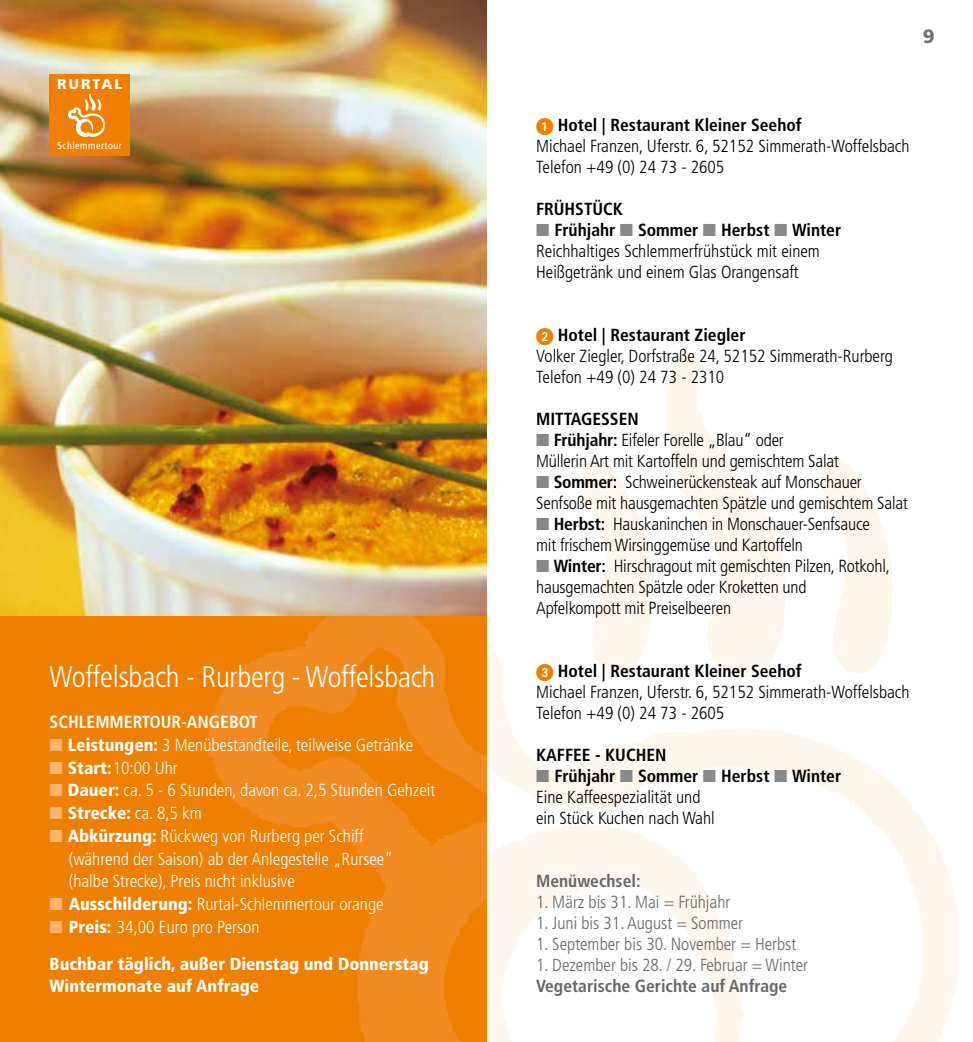
<style>
.page{position:relative;width:973px;height:1042px;background:#fff}
.page>*{position:absolute;margin:0;border:0;box-sizing:border-box;transform-origin:0 0}
.t1{font:300 condensed 29.75px "Frutiger LT Std";letter-spacing:-.01em;color:#fff}
.t2{font:900 19.25px "Frutiger LT Std";color:#707172}
.t3{font:300 condensed 17.5px/21px "Frutiger LT Std";letter-spacing:-.01em;color:#000}
.t4{font:300 condensed 17.5px/22.8px "Frutiger LT Std";color:#fff}
.t5{font:300 condensed 17.5px "Frutiger LT Std";color:#666769}
.t6{font:900 condensed 17.5px/36.8px "Frutiger LT Std";color:#fff}
.t7{font:700 condensed 17.5px "Frutiger LT Std";color:#666769}
.t8{font:700 condensed 17.5px "Frutiger LT Std";color:#000}
.t9{font:700 condensed 17.5px "Frutiger LT Std";color:#fff}
.t10{font:900 14.17px "Frutiger LT Std";letter-spacing:.15em;color:#fff}
.t11{font:condensed 10.15px "Frutiger LT Std";letter-spacing:.05em;color:#fff}
.s1{color:#f7b570}
.s2{font-weight:900}
.s3{font-weight:300}
.s4{font-family:"European Pi One";font-weight:400;font-stretch:normal;color:#ee7f00}
.s5{font-weight:700}
.s6{color:#87888a}
</style>
<div class="page">
<img style="left:486px;top:270px;width:471px;height:772px">
<div style="left:0;top:0;width:486px;height:1042px;background:#ee7f00"></div>
<img style="left:154px;top:615px;width:332px;height:427px">
<img style="left:0;top:0;width:486px;height:615px">
<div style="left:50px;top:74px;width:80px;height:82px;background:#ee7f00"></div>
<img style="left:68px;top:93px;width:37px;height:45px">
<p class="t10" style="left:57px;top:76px;width:67px">RURTAL</p>
<p class="t11" style="left:57px;top:139px;width:66px">Schlemmertour</p>
<h1 class="t1" style="left:50px;top:660px;width:387px">Woffelsbach - Rurberg - Woffelsbach</h1>
<p class="t9" style="left:50px;top:711px;width:209px">SCHLEMMERTOUR-ANGEBOT</p>
<p class="t4" style="left:50px;top:733px;width:365px"><span class="s1">■</span> <span class="s2">Leistungen:</span> 3 Menübestandteile, teilweise Getränke</p>
<p class="t4" style="left:50px;top:756px;width:130px"><span class="s1">■</span> <span class="s2">Start:</span>10:00 Uhr</p>
<p class="t4" style="left:50px;top:779px;width:387px"><span class="s1">■</span> <span class="s2">Dauer:</span> ca. 5 - 6 Stunden, davon ca. 2,5 Stunden Gehzeit</p>
<p class="t6" style="left:50px;top:794px;width:153px"><span class="s1">■</span> Strecke: <span class="s3">ca. 8,5 km</span></p>
<p class="t4" style="left:69px;top:824px;width:325px;text-indent:-19px"><span class="s1">■</span> <span class="s2">Abkürzung:</span> Rückweg von Rurberg per Schiff (während der Saison) ab der Anlegestelle „Rursee“ (halbe Strecke), Preis nicht inklusive</p>
<p class="t4" style="left:50px;top:893px;width:335px"><span class="s1">■</span> <span class="s2">Ausschilderung:</span> Rurtal-Schlemmertour orange</p>
<p class="t6" style="left:50px;top:908px;width:380px"><span class="s1">■</span> Preis: <span class="s3">34,00 Euro pro Person<br></span>Buchbar täglich, außer Dienstag und Donnerstag</p>
<p class="t6" style="left:50px;top:968px;width:211px">Wintermonate auf Anfrage</p>
<p class="t2" style="left:922px;top:24px;width:13px">9</p>
<p class="t3" style="left:536px;top:115px;width:375px"><span class="s4">1</span> <span class="s5">Hotel | Restaurant Kleiner Seehof<br></span>Michael Franzen, Uferstr. 6, 52152 Simmerath-Woffelsbach<br>Telefon +49 (0) 24 73 - 2605</p>
<p class="t8" style="left:536px;top:199px;width:88px">FRÜHSTÜCK</p>
<p class="t3" style="left:536px;top:220px;width:306px"><span class="s6">■</span> <span class="s5">Frühjahr</span> <span class="s6">■</span> <span class="s5">Sommer</span> <span class="s6">■</span> <span class="s5">Herbst</span> <span class="s6">■</span> <span class="s5">Winter<br></span>Reichhaltiges Schlemmerfrühstück mit einem<br>Heißgetränk und einem Glas Orangensaft</p>
<p class="t3" style="left:536px;top:325px;width:358px"><span class="s4">2</span> <span class="s5">Hotel | Restaurant Ziegler<br></span>Volker Ziegler, Dorfstraße 24, 52152 Simmerath-Rurberg<br>Telefon +49 (0) 24 73 - 2310</p>
<p class="t8" style="left:536px;top:409px;width:104px">MITTAGESSEN</p>
<p class="t3" style="left:536px;top:430px;width:304px"><span class="s6">■</span> <span class="s5">Frühjahr:</span> Eifeler Forelle „Blau“ oder<br>Müllerin Art mit Kartoffeln und gemischtem Salat</p>
<p class="t3" style="left:536px;top:472px;width:373px"><span class="s6">■</span> <span class="s5">Sommer:</span> Schweinerückensteak auf Monschauer<br>Senfsoße mit hausgemachten Spätzle und gemischtem Salat</p>
<p class="t3" style="left:536px;top:514px;width:335px"><span class="s6">■</span> <span class="s5">Herbst:</span> Hauskaninchen in Monschauer-Senfsauce mit frischem Wirsinggemüse und Kartoffeln</p>
<p class="t3" style="left:536px;top:556px;width:355px"><span class="s6">■</span> <span class="s5">Winter:</span> Hirschragout mit gemischten Pilzen, Rotkohl, hausgemachten Spätzle oder Kroketten und<br>Apfelkompott mit Preiselbeeren</p>
<p class="t3" style="left:536px;top:661px;width:375px"><span class="s4">3</span> <span class="s5">Hotel | Restaurant Kleiner Seehof<br></span>Michael Franzen, Uferstr. 6, 52152 Simmerath-Woffelsbach<br>Telefon +49 (0) 24 73 - 2605</p>
<p class="t8" style="left:536px;top:745px;width:132px">KAFFEE - KUCHEN</p>
<p class="t3" style="left:536px;top:766px;width:306px"><span class="s6">■</span> <span class="s5">Frühjahr</span> <span class="s6">■</span> <span class="s5">Sommer</span> <span class="s6">■</span> <span class="s5">Herbst</span> <span class="s6">■</span> <span class="s5">Winter<br></span>Eine Kaffeespezialität und<br>ein Stück Kuchen nach Wahl</p>
<p class="t7" style="left:536px;top:871px;width:106px">Menüwechsel:</p>
<p class="t5" style="left:536px;top:892px;width:196px">1. März bis 31. Mai = Frühjahr</p>
<p class="t5" style="left:536px;top:913px;width:208px">1. Juni bis 31. August = Sommer</p>
<p class="t5" style="left:536px;top:934px;width:261px">1. September bis 30. November = Herbst</p>
<p class="t5" style="left:536px;top:955px;width:273px">1. Dezember bis 28. / 29. Februar = Winter</p>
<p class="t7" style="left:536px;top:976px;width:253px">Vegetarische Gerichte auf Anfrage</p>
</div>
